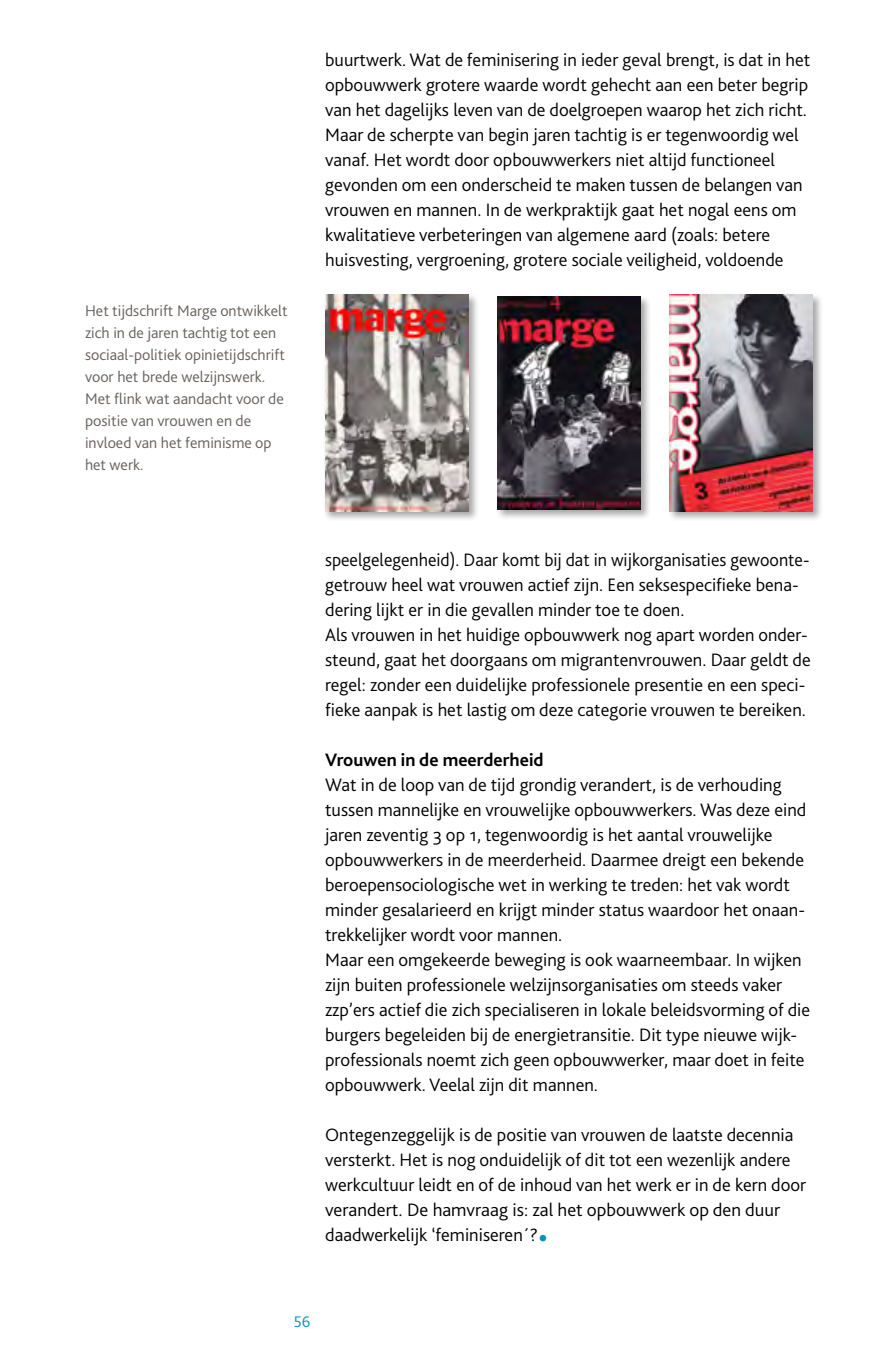
<style>
.page{position:relative;width:879px;height:1361px;background:#fff}
.page>*{position:absolute;margin:0;border:0;box-sizing:border-box;transform-origin:0 0}
.t1{font:300 18.8px/25px "Bliss 2";color:#000}
.t2{font:700 18.8px "Bliss 2";color:#000}
.t3{font:300 16px/22px "Bliss 2";color:#67605c}
.t4{font:300 16px "Bliss 2";color:#0091c2}
.s1{font-weight:800;font-size:40px;color:#0091c2}
</style>
<div class="page">
<div style="left:323px;top:293px;width:156px;height:228px;background:#000;opacity:.35"></div>
<img style="left:325px;top:295px;width:144px;height:216px">
<div style="left:495px;top:294px;width:156px;height:226px;background:#000;opacity:.35"></div>
<img style="left:497px;top:296px;width:144px;height:213px">
<div style="left:667px;top:293px;width:156px;height:228px;background:#000;opacity:.35"></div>
<img style="left:669px;top:295px;width:144px;height:216px">
<p class="t3" style="left:85px;top:299px;width:204px">Het tijdschrift Marge ontwikkelt zich in de jaren tachtig tot een sociaal-politiek opinietijdschrift voor het brede welzijnswerk.<br>Met flink wat aandacht voor de positie van vrouwen en de invloed van het feminisme op het werk.</p>
<p class="t1" style="left:325px;top:47px;width:487px">buurtwerk. Wat de feminisering in ieder geval brengt, is dat in het opbouwwerk grotere waarde wordt gehecht aan een beter begrip van het dagelijks leven van de doelgroepen waarop het zich richt.<br>Maar de scherpte van begin jaren tachtig is er tegenwoordig wel vanaf. Het wordt door opbouwwerkers niet altijd functioneel gevonden om een onderscheid te maken tussen de belangen van vrouwen en mannen. In de werkpraktijk gaat het nogal eens om kwalitatieve verbeteringen van algemene aard (zoals: betere huisvesting, vergroening, grotere sociale veiligheid, voldoende</p>
<p class="t1" style="left:325px;top:547px;width:487px">speelgelegenheid). Daar komt bij dat in wijkorganisaties gewoonte&shy;getrouw heel wat vrouwen actief zijn. Een seksespecifieke bena&shy;dering lijkt er in die gevallen minder toe te doen.<br>Als vrouwen in het huidige opbouwwerk nog apart worden onder&shy;steund, gaat het doorgaans om migrantenvrouwen. Daar geldt de regel: zonder een duidelijke professionele presentie en een speci&shy;fieke aanpak is het lastig om deze categorie vrouwen te bereiken.</p>
<p class="t2" style="left:325px;top:748px;width:220px">Vrouwen in de meerderheid</p>
<p class="t1" style="left:325px;top:772px;width:486px">Wat in de loop van de tijd grondig verandert, is de verhouding tussen mannelijke en vrouwelijke opbouwwerkers. Was deze eind jaren zeventig 3 op 1, tegenwoordig is het aantal vrouwelijke opbouwwerkers in de meerderheid. Daarmee dreigt een bekende beroepensociologische wet in werking te treden: het vak wordt minder gesalarieerd en krijgt minder status waardoor het onaan&shy;trekkelijker wordt voor mannen.<br>Maar een omgekeerde beweging is ook waarneembaar. In wijken zijn buiten professionele welzijnsorganisaties om steeds vaker zzp’ers actief die zich specialiseren in lokale beleidsvorming of die burgers begeleiden bij de energietransitie. Dit type nieuwe wijk&shy;professionals noemt zich geen opbouwwerker, maar doet in feite opbouwwerk. Veelal zijn dit mannen.</p>
<p class="t1" style="left:325px;top:1122px;width:482px">Ontegenzeggelijk is de positie van vrouwen de laatste decennia versterkt. Het is nog onduidelijk of dit tot een wezenlijk andere werkcultuur leidt en of de inhoud van het werk er in de kern door verandert. De hamvraag is: zal het opbouwwerk op den duur daadwerkelijk ‘feminiseren´?<span class="s1">.</span></p>
<p class="t4" style="left:294px;top:1312px;width:18px">56</p>
</div>
